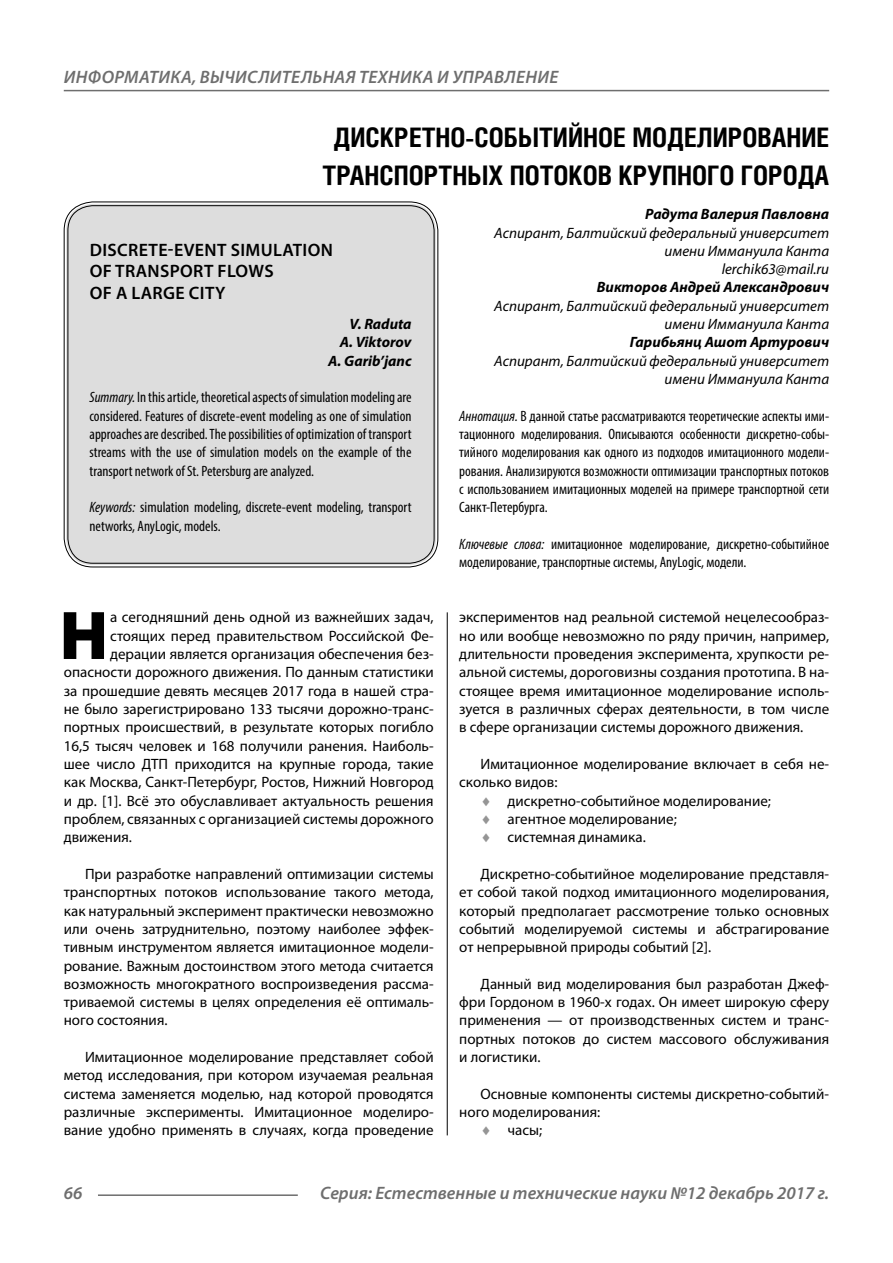
<style>
.page{position:relative;width:893px;height:1263px;background:#fff}
.page>*{position:absolute;margin:0;border:0;box-sizing:border-box;transform-origin:0 0}
.Bukvica{font:900 69.3px "Myriad Pro";color:#000}
.Header{font:700 27px/37.5px "Helios Cond";color:#000;text-align:center}
.t1{font:italic 600 18px "Myriad Pro";letter-spacing:.005em;color:#6e6e6e}
.Header-eng{font:600 18px/21.6px "Myriad Pro";letter-spacing:.02em;color:#000}
.Normal{font:15px/18.3px "Myriad Pro";color:#000;text-align:justify}
.Bukvica-2{font:15px "Myriad Pro";color:#000}
.Annotation-rus{font:condensed 15px/18.3px "Myriad Pro";color:#000;text-align:justify}
.Annotation-eng{font:condensed 15px/18.3px "Myriad Pro";color:#000;text-align:justify}
.Author-doc{font:italic 15px/18.3px "Myriad Pro";color:#000;text-align:right}
.Author{font:italic 700 15px "Myriad Pro";color:#000}
.Author-eng{font:italic 700 15px "Myriad Pro";color:#000}
.Author-email{font:italic 15px "Myriad Pro";color:#000}
.s1{font-style:italic}
.s2{color:#959595}
</style>
<div class="page">
<hr style="left:98px;top:1194px;width:200px;height:2px;background:#6e6e6e">
<hr style="left:64px;top:90px;width:765px;height:1px;background:#6e6e6e">
<div style="left:66px;top:204px;width:370px;height:361px;background:#ddd;border-radius:27px"></div>
<hr style="left:447px;top:612px;width:1px;height:523px;background:#000">
<p class="t1" style="left:64px;top:66px;width:496px">ИНФОРМАТИКА, ВЫЧИСЛИТЕЛЬНАЯ ТЕХНИКА И УПРАВЛЕНИЕ</p>
<p class="Header" style="left:323px;top:118px;width:508px">ДИСКРЕТНО-СОБЫТИЙНОЕ МОДЕЛИРОВАНИЕ<br>ТРАНСПОРТНЫХ ПОТОКОВ КРУПНОГО ГОРОДА</p>
<p class="Author" style="left:645px;top:204px;width:185px">Радута Валерия Павловна</p>
<p class="Author-doc" style="left:494px;top:223px;width:337px">Аспирант, Балтийский федеральный университет имени Иммануила Канта</p>
<p class="Author-email" style="left:722px;top:260px;width:109px">lerchik63@mail.ru</p>
<p class="Author" style="left:597px;top:278px;width:234px">Викторов Андрей Александрович</p>
<p class="Author-doc" style="left:494px;top:296px;width:337px">Аспирант, Балтийский федеральный университет имени Иммануила Канта</p>
<p class="Author" style="left:630px;top:333px;width:201px">Гарибьянц Ашот Артурович</p>
<p class="Author-doc" style="left:494px;top:351px;width:337px">Аспирант, Балтийский федеральный университет имени Иммануила Канта</p>
<p class="Annotation-rus" style="left:459px;top:406px;width:371px"><span class="s1">Аннотация.</span> В данной статье рассматриваются теоретические аспекты ими&shy;тационного моделирования. Описываются особенности дискретно-собы&shy;тийного моделирования как одного из подходов имитационного модели&shy;рования. Анализируются возможности оптимизации транспортных потоков с использованием имитационных моделей на примере транспортной сети Санкт-Петербурга.</p>
<p class="Annotation-rus" style="left:459px;top:535px;width:371px"><span class="s1">Ключевые слова:</span> имитационное моделирование, дискретно-событийное моделирование, транспортные системы, AnyLogic, модели.</p>
<p class="Header-eng" style="left:90px;top:239px;width:245px">DISCRETE-EVENT SIMULATION<br>OF TRANSPORT FLOWS<br>OF A LARGE CITY</p>
<p class="Author-eng" style="left:350px;top:314px;width:63px">V. Raduta</p>
<p class="Author-eng" style="left:340px;top:333px;width:73px">A. Viktorov</p>
<p class="Author-eng" style="left:328px;top:351px;width:85px">A. Garib’janc</p>
<p class="Annotation-eng" style="left:90px;top:388px;width:324px"><span class="s1">Summary.</span> In this article, theoretical aspects of simulation modeling are considered. Features of discrete-event modeling as one of simulation approaches are described. The possibilities of optimization of transport streams with the use of simulation models on the example of the transport network of St. Petersburg are analyzed.</p>
<p class="Annotation-eng" style="left:90px;top:498px;width:323px"><span class="s1">Keywords:</span> simulation modeling, discrete-event modeling, transport networks, AnyLogic, models.</p>
<p class="Bukvica" style="left:59px;top:589px;width:50px">Н</p>
<p class="Bukvica-2" style="left:110px;top:608px;width:325px">а сегодняшний день одной из важнейших задач,</p>
<p class="Bukvica-2" style="left:110px;top:626px;width:325px">стоящих перед правительством Российской Фе-</p>
<p class="Bukvica-2" style="left:110px;top:645px;width:325px">дерации является организация обеспечения без-</p>
<p class="Bukvica-2" style="left:64px;top:663px;width:371px">опасности дорожного движения. По данным статистики</p>
<p class="Bukvica-2" style="left:64px;top:681px;width:371px">за прошедшие девять месяцев 2017 года в нашей стра-</p>
<p class="Bukvica-2" style="left:64px;top:700px;width:371px">не было зарегистрировано 133 тысячи дорожно-транс-</p>
<p class="Bukvica-2" style="left:64px;top:718px;width:371px">портных происшествий, в результате которых погибло</p>
<p class="Bukvica-2" style="left:64px;top:736px;width:371px">16,5 тысяч человек и 168 получили ранения. Наиболь-</p>
<p class="Bukvica-2" style="left:64px;top:755px;width:371px">шее число ДТП приходится на крупные города, такие</p>
<p class="Bukvica-2" style="left:64px;top:773px;width:371px">как Москва, Санкт-Петербург, Ростов, Нижний Новгород</p>
<p class="Bukvica-2" style="left:64px;top:791px;width:371px">и др. [1]. Всё это обуславливает актуальность решения</p>
<p class="Bukvica-2" style="left:64px;top:810px;width:371px">проблем, связанных с организацией системы дорожного</p>
<p class="Bukvica-2" style="left:64px;top:828px;width:70px">движения.</p>
<p class="Normal" style="left:64px;top:864px;width:371px;text-indent:21px">При разработке направлений оптимизации системы транспортных потоков использование такого метода, как натуральный эксперимент практически невозможно или очень затруднительно, поэтому наиболее эффек&shy;тивным инструментом является имитационное модели&shy;рование. Важным достоинством этого метода считается возможность многократного воспроизведения рассма&shy;триваемой системы в целях определения её оптималь&shy;ного состояния.</p>
<p class="Normal" style="left:64px;top:1048px;width:371px;text-indent:21px">Имитационное моделирование представляет собой метод исследования, при котором изучаемая реальная система заменяется моделью, над которой проводятся различные эксперименты. Имитационное моделиро&shy;вание удобно применять в случаях, когда проведение</p>
<p class="Normal" style="left:459px;top:608px;width:371px">экспериментов над реальной системой нецелесообраз&shy;но или вообще невозможно по ряду причин, например, длительности проведения эксперимента, хрупкости ре&shy;альной системы, дороговизны создания прототипа. В на&shy;стоящее время имитационное моделирование исполь&shy;зуется в различных сферах деятельности, в том числе в сфере организации системы дорожного движения.</p>
<p class="Normal" style="left:459px;top:754px;width:371px;text-indent:21px">Имитационное моделирование включает в себя не&shy;сколько видов:</p>
<p class="Normal" style="left:480px;top:791px;width:292px"><span class="s2">♦</span> дискретно-событийное моделирование;</p>
<p class="Normal" style="left:480px;top:809px;width:198px"><span class="s2">♦</span> агентное моделирование;</p>
<p class="Normal" style="left:480px;top:828px;width:167px"><span class="s2">♦</span> системная динамика.</p>
<p class="Normal" style="left:459px;top:864px;width:371px;text-indent:21px">Дискретно-событийное моделирование представля&shy;ет собой такой подход имитационного моделирования, который предполагает рассмотрение только основных событий моделируемой системы и абстрагирование от непрерывной природы событий [2].</p>
<p class="Normal" style="left:459px;top:974px;width:371px;text-indent:21px">Данный вид моделирования был разработан Джеф&shy;фри Гордоном в 1960-х годах. Он имеет широкую сферу применения — от производственных систем и транс&shy;портных потоков до систем массового обслуживания и логистики.</p>
<p class="Normal" style="left:459px;top:1084px;width:371px;text-indent:21px">Основные компоненты системы дискретно-событий&shy;ного моделирования:</p>
<p class="Normal" style="left:480px;top:1121px;width:63px"><span class="s2">♦</span> часы;</p>
<p class="t1" style="left:64px;top:1182px;width:20px">66</p>
<p class="t1" style="left:320px;top:1182px;width:510px">Серия: Естественные и технические науки №12 декабрь 2017 г.</p>
</div>
